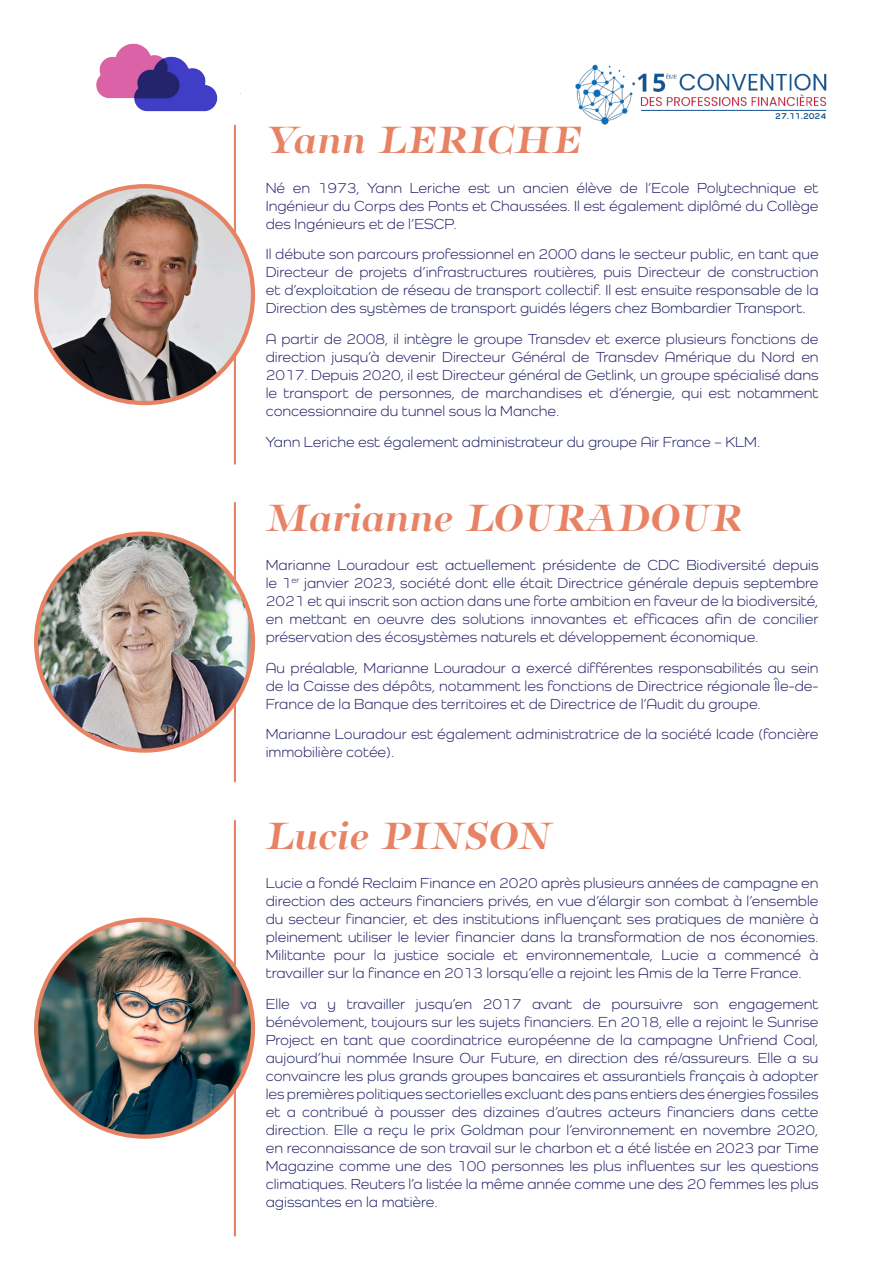
<style>
.page{position:relative;width:893px;height:1263px;background:#fff}
.page>*{position:absolute;margin:0;border:0;box-sizing:border-box;transform-origin:0 0}
.t1{font:italic 600 37.5px "Bomboniere";color:#e78364}
.t2{font:15px/18px "Como";color:#24246b;text-align:justify}
.t3{font:700 9px "Como";color:#125593}
</style>
<div class="page">
<img style="left:575px;top:64px;width:252px;height:61px">
<hr style="left:641px;top:110px;width:185px;height:1px;background:#125593">
<img style="left:96px;top:43px;width:140px;height:98px">
<hr style="left:234px;top:821px;width:2px;height:414px;background:#e78364">
<img style="left:36px;top:920px;width:217px;height:217px;border-radius:108px">
<hr style="left:234px;top:126px;width:2px;height:338px;background:#e78364">
<hr style="left:234px;top:503px;width:2px;height:278px;background:#e78364">
<img style="left:36px;top:186px;width:217px;height:217px;border-radius:108px">
<img style="left:36px;top:534px;width:217px;height:216px;border-radius:108px">
<p class="t3" style="left:775px;top:111px;width:52px">27.11.2024</p>
<p class="t1" style="left:266px;top:110px;width:317px">Yann LERICHE</p>
<p class="t2" style="left:266px;top:178px;width:554px">Né en 1973, Yann Leriche est un ancien élève de l’Ecole Polytechnique et Ingénieur du Corps des Ponts et Chaussées. Il est également diplômé du Collège des Ingénieurs et de l’ESCP.</p>
<p class="t2" style="left:266px;top:245px;width:554px">Il débute son parcours professionnel en 2000 dans le secteur public, en tant que Directeur de projets d’infrastructures routières, puis Directeur de construction et d’exploitation de réseau de transport collectif. Il est ensuite responsable de la Direction des systèmes de transport guidés légers chez Bombardier Transport.</p>
<p class="t2" style="left:266px;top:330px;width:554px">A partir de 2008, il intègre le groupe Transdev et exerce plusieurs fonctions de direction jusqu’à devenir Directeur Général de Transdev Amérique du Nord en 2017. Depuis 2020, il est Directeur général de Getlink, un groupe spécialisé dans le transport de personnes, de marchandises et d’énergie, qui est notamment concessionnaire du tunnel sous la Manche.</p>
<p class="t2" style="left:266px;top:433px;width:496px">Yann Leriche est également administrateur du groupe Air France – KLM.</p>
<p class="t1" style="left:266px;top:487px;width:478px">Marianne LOURADOUR</p>
<p class="t2" style="left:266px;top:556px;width:554px">Marianne Louradour est actuellement présidente de CDC Biodiversité depuis le 1<sup>er</sup> janvier 2023, société dont elle était Directrice générale depuis septembre 2021 et qui inscrit son action dans une forte ambition en faveur de la biodiversité, en mettant en oeuvre des solutions innovantes et efficaces afin de concilier préservation des écosystèmes naturels et développement économique.</p>
<p class="t2" style="left:266px;top:658px;width:554px">Au préalable, Marianne Louradour a exercé différentes responsabilités au sein de la Caisse des dépôts, notamment les fonctions de Directrice régionale Île-de-France de la Banque des territoires et de Directrice de l’Audit du groupe.</p>
<p class="t2" style="left:266px;top:725px;width:554px">Marianne Louradour est également administratrice de la société Icade (foncière immobilière cotée).</p>
<p class="t1" style="left:266px;top:805px;width:288px">Lucie PINSON</p>
<p class="t2" style="left:266px;top:874px;width:554px">Lucie a fondé Reclaim Finance en 2020 après plusieurs années de campagne en direction des acteurs financiers privés, en vue d’élargir son combat à l’ensemble du secteur financier, et des institutions influençant ses pratiques de manière à pleinement utiliser le levier financier dans la transformation de nos économies.<br>Militante pour la justice sociale et environnementale, Lucie a commencé à travailler sur la finance en 2013 lorsqu’elle a rejoint les Amis de la Terre France.</p>
<p class="t2" style="left:266px;top:994px;width:554px">Elle va y travailler jusqu’en 2017 avant de poursuivre son engagement bénévolement, toujours sur les sujets financiers. En 2018, elle a rejoint le Sunrise Project en tant que coordinatrice européenne de la campagne Unfriend Coal, aujourd’hui nommée Insure Our Future, en direction des ré/assureurs. Elle a su convaincre les plus grands groupes bancaires et assurantiels français à adopter les premières politiques sectorielles excluant des pans entiers des énergies fossiles et a contribué à pousser des dizaines d’autres acteurs financiers dans cette direction. Elle a reçu le prix Goldman pour l’environnement en novembre 2020, en reconnaissance de son travail sur le charbon et a été listée en 2023 par Time Magazine comme une des 100 personnes les plus influentes sur les questions climatiques. Reuters l’a listée la même année comme une des 20 femmes les plus agissantes en la matière.</p>
</div>
